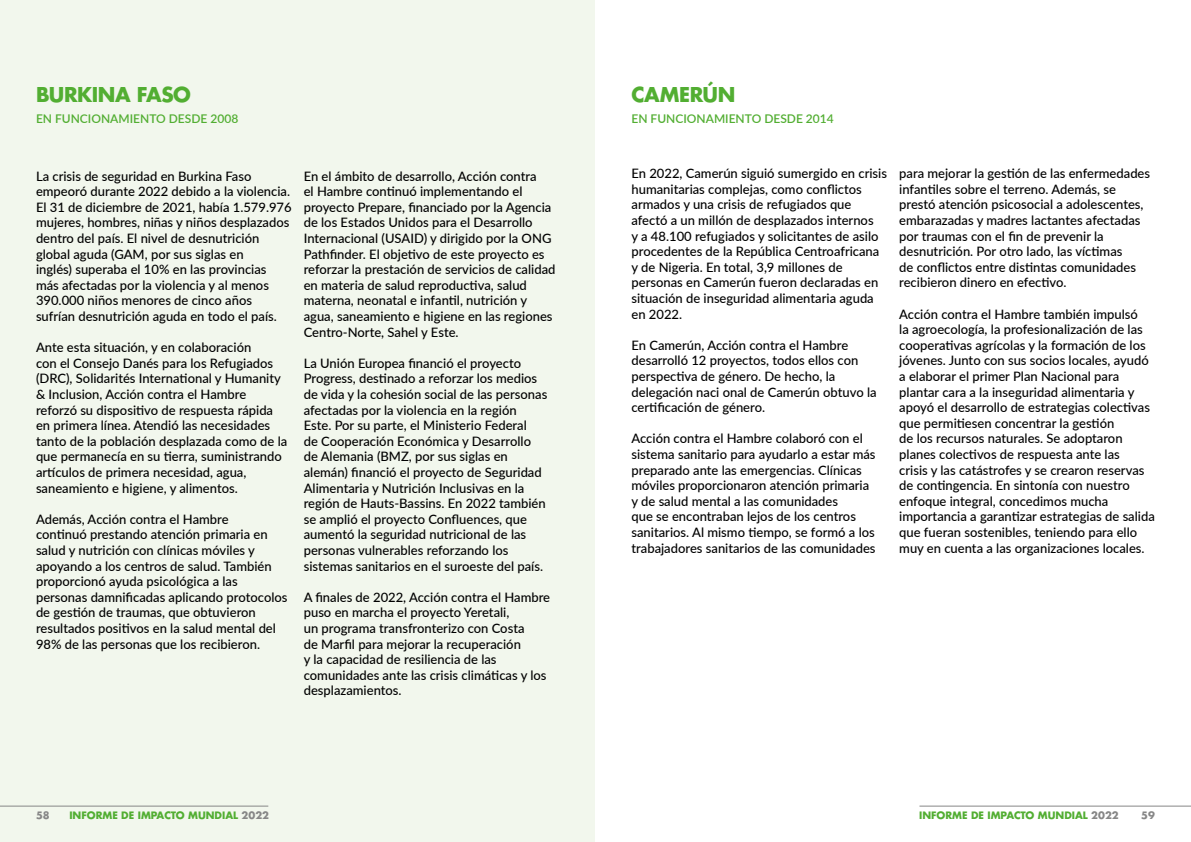
<style>
.page{position:relative;width:1191px;height:842px;background:#fff}
.page>*{position:absolute;margin:0;border:0;box-sizing:border-box;transform-origin:0 0}
.t1{font:700 20px "Futura LT Pro";letter-spacing:-.02em;color:#52ae32}
.t2{font:500 13px/15.6px "Lato";color:#000}
.t3{font:600 12px "Lato";color:#52ae32}
.t4{font:700 10px "Futura LT Pro";color:#52ae32}
.t5{font:700 10px "Futura LT Pro";color:#878787}
.s1{color:#878787}
</style>
<div class="page">
<div style="left:0;top:0;width:595px;height:842px;background:#f2f7ed"></div>
<hr style="left:0;top:806px;width:268px;height:1px;background:#878787">
<hr style="left:919px;top:806px;width:272px;height:1px;background:#878787">
<h1 class="t1" style="left:36px;top:79px;width:156px">BURKINA FASO</h1>
<h1 class="t1" style="left:631px;top:79px;width:105px">CAMERÚN</h1>
<p class="t3" style="left:36px;top:110px;width:204px">EN FUNCIONAMIENTO DESDE 2008</p>
<p class="t3" style="left:631px;top:110px;width:204px">EN FUNCIONAMIENTO DESDE 2014</p>
<p class="t2" style="left:36px;top:167px;width:257px">La crisis de seguridad en Burkina Faso empeoró durante 2022 debido a la violencia.<br>El 31 de diciembre de 2021, había 1.579.976 mujeres, hombres, niñas y niños desplazados dentro del país. El nivel de desnutrición global aguda (GAM, por sus siglas en<br>inglés) superaba el 10% en las provincias más afectadas por la violencia y al menos 390.000 niños menores de cinco años sufrían desnutrición aguda en todo el país.</p>
<p class="t2" style="left:36px;top:339px;width:253px">Ante esta situación, y en colaboración<br>con el Consejo Danés para los Refugiados (DRC), Solidarités International y Humanity &amp; Inclusion, Acción contra el Hambre reforzó su dispositivo de respuesta rápida en primera línea. Atendió las necesidades tanto de la población desplazada como de la que permanecía en su tierra, suministrando artículos de primera necesidad, agua, saneamiento e higiene, y alimentos.</p>
<p class="t2" style="left:36px;top:511px;width:253px">Además, Acción contra el Hambre<br>continuó prestando atención primaria en salud y nutrición con clínicas móviles y apoyando a los centros de salud. También proporcionó ayuda psicológica a las personas damnificadas aplicando protocolos de gestión de traumas, que obtuvieron resultados positivos en la salud mental del 98% de las personas que los recibieron.</p>
<p class="t2" style="left:304px;top:167px;width:253px">En el ámbito de desarrollo, Acción contra<br>el Hambre continuó implementando el proyecto Prepare, financiado por la Agencia de los Estados Unidos para el Desarrollo Internacional (USAID) y dirigido por la ONG Pathfinder. El objetivo de este proyecto es reforzar la prestación de servicios de calidad en materia de salud reproductiva, salud materna, neonatal e infantil, nutrición y agua, saneamiento e higiene en las regiones Centro-Norte, Sahel y Este.</p>
<p class="t2" style="left:304px;top:355px;width:245px">La Unión Europea financió el proyecto Progress, destinado a reforzar los medios de vida y la cohesión social de las personas afectadas por la violencia en la región Este. Por su parte, el Ministerio Federal<br>de Cooperación Económica y Desarrollo de Alemania (BMZ, por sus siglas en alemán) financió el proyecto de Seguridad Alimentaria y Nutrición Inclusivas en la región de Hauts-Bassins. En 2022 también se amplió el proyecto Confluences, que aumentó la seguridad nutricional de las personas vulnerables reforzando los sistemas sanitarios en el suroeste del país.</p>
<p class="t2" style="left:304px;top:589px;width:248px">A finales de 2022, Acción contra el Hambre puso en marcha el proyecto Yeretali,<br>un programa transfronterizo con Costa<br>de Marfil para mejorar la recuperación<br>y la capacidad de resiliencia de las comunidades ante las crisis climáticas y los desplazamientos.</p>
<p class="t2" style="left:631px;top:165px;width:257px">En 2022, Camerún siguió sumergido en crisis humanitarias complejas, como conflictos armados y una crisis de refugiados que afectó a un millón de desplazados internos<br>y a 48.100 refugiados y solicitantes de asilo procedentes de la República Centroafricana y de Nigeria. En total, 3,9 millones de personas en Camerún fueron declaradas en situación de inseguridad alimentaria aguda en 2022.</p>
<p class="t2" style="left:631px;top:337px;width:247px">En Camerún, Acción contra el Hambre desarrolló 12 proyectos, todos ellos con perspectiva de género. De hecho, la delegación naci onal de Camerún obtuvo la certificación de género.</p>
<p class="t2" style="left:631px;top:430px;width:245px">Acción contra el Hambre colaboró con el sistema sanitario para ayudarlo a estar más preparado ante las emergencias. Clínicas móviles proporcionaron atención primaria y de salud mental a las comunidades<br>que se encontraban lejos de los centros sanitarios. Al mismo tiempo, se formó a los trabajadores sanitarios de las comunidades</p>
<p class="t2" style="left:899px;top:165px;width:252px">para mejorar la gestión de las enfermedades infantiles sobre el terreno. Además, se prestó atención psicosocial a adolescentes, embarazadas y madres lactantes afectadas por traumas con el fin de prevenir la desnutrición. Por otro lado, las víctimas<br>de conflictos entre distintas comunidades recibieron dinero en efectivo.</p>
<p class="t2" style="left:899px;top:305px;width:257px">Acción contra el Hambre también impulsó<br>la agroecología, la profesionalización de las cooperativas agrícolas y la formación de los jóvenes. Junto con sus socios locales, ayudó a elaborar el primer Plan Nacional para plantar cara a la inseguridad alimentaria y apoyó el desarrollo de estrategias colectivas que permitiesen concentrar la gestión<br>de los recursos naturales. Se adoptaron planes colectivos de respuesta ante las<br>crisis y las catástrofes y se crearon reservas de contingencia. En sintonía con nuestro enfoque integral, concedimos mucha importancia a garantizar estrategias de salida que fueran sostenibles, teniendo para ello muy en cuenta a las organizaciones locales.</p>
<p class="t5" style="left:36px;top:808px;width:15px">58</p>
<p class="t4" style="left:69px;top:808px;width:201px">INFORME DE IMPACTO MUNDIAL <span class="s1">2022</span></p>
<p class="t4" style="left:919px;top:808px;width:201px">INFORME DE IMPACTO MUNDIAL <span class="s1">2022</span></p>
<p class="t5" style="left:1141px;top:808px;width:15px">59</p>
</div>
